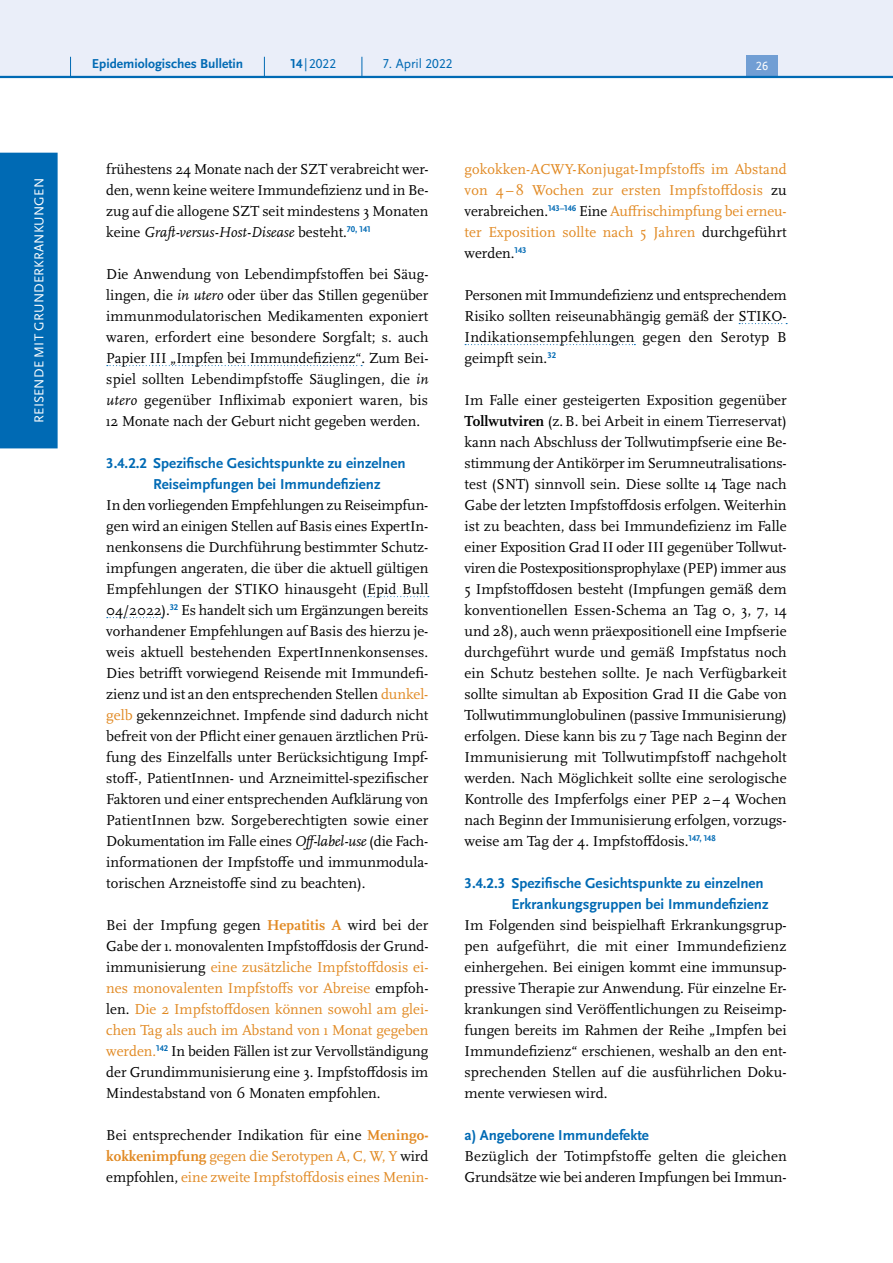
<style>
.page{position:relative;width:893px;height:1263px;background:#fff}
.page>*{position:absolute;margin:0;border:0;box-sizing:border-box;transform-origin:0 0}
.P_-_Fließtext{font:15px/21px "Scala Pro";color:#000;text-align:justify}
.P_-_Fließtext-2{font:15px/21px "Scala Pro";color:#e18922;text-align:justify}
.H5___Buchstaben{font:700 15px/21px "Scala Sans Pro";color:#006ab4}
.t1{font:13.5px "Scala Sans Pro";color:#fff}
.t2{font:700 13.5px "Scala Sans Pro";color:#006ab4}
.t3{font:13.5px "Scala Sans Pro";color:#006ab4}
.t4{font:12.45px "Scala Sans Pro";color:#fff}
.s1{font-weight:700}
.s2{font-style:italic}
.s3{color:#e18922}
.s4{font-weight:700;color:#e18922}
.s5{color:#000}
</style>
<div class="page">
<div style="left:0;top:153px;width:58px;height:295px;background:#006ab4"></div>
<svg style="left:107px;top:365px;width:255px;height:1px"></svg>
<svg style="left:368px;top:596px;width:61px;height:1px"></svg>
<svg style="left:107px;top:617px;width:55px;height:1px"></svg>
<svg style="left:739px;top:323px;width:48px;height:1px"></svg>
<svg style="left:465px;top:344px;width:170px;height:1px"></svg>
<div style="left:0;top:0;width:893px;height:77px;background:#eaeef9"></div>
<div style="left:746px;top:55px;width:32px;height:21px;background:#719ed4"></div>
<hr style="left:0;top:76px;width:893px;height:2px;background:#006ab4">
<svg style="left:70px;top:57px;width:1px;height:19px"></svg>
<svg style="left:264px;top:57px;width:1px;height:19px"></svg>
<svg style="left:362px;top:57px;width:1px;height:19px"></svg>
<p class="t1" style="left:31px;top:423px;width:243px;rotate:-90deg">Reisende mit Grunderkrankungen</p>
<p class="t2" style="left:92px;top:55px;width:153px">Epidemiologisches Bulletin</p>
<p class="t3" style="left:291px;top:55px;width:47px"><span class="s1">14</span> |2022</p>
<p class="t3" style="left:383px;top:55px;width:71px">7. April 2022</p>
<p class="t4" style="left:756px;top:59px;width:14px">26</p>
<p class="P_-_Fließtext" style="left:106px;top:158px;width:324px">frühestens 24 Monate nach der SZT verabreicht wer&shy;den, wenn keine weitere Immundefizienz und in Be&shy;zug auf die allogene SZT seit mindestens 3 Monaten keine <span class="s2">Graft-versus-Host-Disease</span> besteht.<sup>70,</sup> <sup>141</sup></p>
<p class="P_-_Fließtext" style="left:106px;top:263px;width:324px">Die Anwendung von Lebendimpfstoffen bei Säug&shy;lingen, die <span class="s2">in utero</span> oder über das Stillen gegenüber immunmodulatorischen Medikamenten exponiert waren, erfordert eine besondere Sorgfalt; s. auch Papier III „Impfen bei Immundefizienz“. Zum Bei&shy;spiel sollten Lebendimpfstoffe Säuglingen, die <span class="s2">in utero</span> gegenüber Infliximab exponiert waren, bis 12 Monate nach der Geburt nicht gegeben werden.</p>
<p class="H5___Buchstaben" style="left:153px;top:452px;width:254px;text-indent:-47px">3.4.2.2 Spezifische Gesichtspunkte zu einzelnen<br>Reiseimpfungen bei Immundefizienz</p>
<p class="P_-_Fließtext" style="left:106px;top:494px;width:324px">In den vorliegenden Empfehlungen zu Reiseimpfun&shy;gen wird an einigen Stellen auf Basis eines ExpertIn&shy;nenkonsens die Durchführung bestimmter Schutz&shy;impfungen angeraten, die über die aktuell gültigen Empfehlungen der STIKO hinausgeht (Epid Bull 04/2022).<sup>32</sup> Es handelt sich um Ergänzungen bereits vorhandener Empfehlungen auf Basis des hierzu je&shy;weis aktuell bestehenden ExpertInnenkonsenses.<br>Dies betrifft vorwiegend Reisende mit Immundefi&shy;zienz und ist an den entsprechenden Stellen <span class="s3">dunkel&shy;gelb</span> gekennzeichnet. Impfende sind dadurch nicht befreit von der Pflicht einer genauen ärztlichen Prü&shy;fung des Einzelfalls unter Berücksichtigung Impf&shy;stoff-, PatientInnen- und Arzneimittel-spezifischer Faktoren und einer entsprechenden Aufklärung von PatientInnen bzw. Sorgeberechtigten sowie einer Dokumentation im Falle eines <span class="s2">Off-label-use</span> (die Fach&shy;informationen der Impfstoffe und immunmodula&shy;torischen Arzneistoffe sind zu beachten).</p>
<p class="P_-_Fließtext" style="left:106px;top:914px;width:324px">Bei der Impfung gegen <span class="s4">Hepatitis A</span> wird bei der Gabe der 1. monovalenten Impfstoffdosis der Grund&shy;immunisierung <span class="s3">eine zusätzliche Impfstoffdosis ei&shy;nes monovalenten Impfstoffs vor Abreise</span> empfoh&shy;len. <span class="s3">Die 2 Impfstoffdosen können sowohl am glei&shy;chen Tag als auch im Abstand von 1 Monat gegeben werden.</span><sup>142</sup> In beiden Fällen ist zur Vervollständigung der Grundimmunisierung eine 3. Impfstoffdosis im Mindestabstand von 6 Monaten empfohlen.</p>
<p class="P_-_Fließtext-2" style="left:106px;top:1124px;width:324px"><span class="s5">Bei entsprechender Indikation für eine</span> <span class="s1">Meningo&shy;kokkenimpfung</span> gegen die Serotypen A, C, W, Y <span class="s5">wird empfohlen,</span> eine zweite Impfstoffdosis eines Menin-</p>
<p class="P_-_Fließtext-2" style="left:465px;top:158px;width:324px">gokokken-ACWY-Konjugat-Impfstoffs im Abstand von 4 – 8 Wochen zur ersten Impfstoffdosis <span class="s5">zu verabreichen.</span><sup>143–146</sup> <span class="s5">Eine</span> Auffrischimpfung bei erneu&shy;ter Exposition sollte nach 5 Jahren <span class="s5">durchgeführt werden.</span><sup>143</sup></p>
<p class="P_-_Fließtext" style="left:465px;top:284px;width:324px">Personen mit Immundefizienz und entsprechendem Risiko sollten reiseunabhängig gemäß der STIKO-Indikationsempfehlungen gegen den Serotyp B geimpft sein.<sup>32</sup></p>
<p class="P_-_Fließtext" style="left:465px;top:389px;width:324px">Im Falle einer gesteigerten Exposition gegenüber <span class="s1">Tollwutviren</span> (z.B. bei Arbeit in einem Tierreservat) kann nach Abschluss der Tollwutimpfserie eine Be&shy;stimmung der Antikörper im Serumneutralisations&shy;test (SNT) sinnvoll sein. Diese sollte 14 Tage nach Gabe der letzten Impfstoffdosis erfolgen. Weiterhin ist zu beachten, dass bei Immundefizienz im Falle einer Exposition Grad II oder III gegenüber Tollwut&shy;viren die Postexpositionsprophylaxe (PEP) immer aus 5 Impfstoffdosen besteht (Impfungen gemäß dem konventionellen Essen-Schema an Tag 0, 3, 7, 14 und 28), auch wenn präexpositionell eine Impfserie durchgeführt wurde und gemäß Impfstatus noch ein Schutz bestehen sollte. Je nach Verfügbarkeit sollte simultan ab Exposition Grad II die Gabe von Tollwutimmunglobulinen (passive Immunisierung) erfolgen. Diese kann bis zu 7 Tage nach Beginn der Immunisierung mit Tollwutimpfstoff nachgeholt werden. Nach Möglichkeit sollte eine serologische Kontrolle des Impferfolgs einer PEP 2–4 Wochen nach Beginn der Immunisierung erfolgen, vorzugs&shy;weise am Tag der 4. Impfstoffdosis.<sup>147,</sup> <sup>148</sup></p>
<p class="H5___Buchstaben" style="left:511px;top:872px;width:259px;text-indent:-47px">3.4.2.3 Spezifische Gesichtspunkte zu einzelnen<br>Erkrankungsgruppen bei Immundefizienz</p>
<p class="P_-_Fließtext" style="left:465px;top:914px;width:324px">Im Folgenden sind beispielhaft Erkrankungsgrup&shy;pen aufgeführt, die mit einer Immundefizienz einhergehen. Bei einigen kommt eine immunsup&shy;pressive Therapie zur Anwendung. Für einzelne Er&shy;krankungen sind Veröffentlichungen zu Reiseimp&shy;fungen bereits im Rahmen der Reihe „Impfen bei Immundefizienz“ erschienen, weshalb an den ent&shy;sprechenden Stellen auf die ausführlichen Doku&shy;mente verwiesen wird.</p>
<p class="H5___Buchstaben" style="left:465px;top:1124px;width:186px">a) Angeborene Immundefekte</p>
<p class="P_-_Fließtext" style="left:465px;top:1145px;width:324px">Bezüglich der Totimpfstoffe gelten die gleichen<br>Grundsätze wie bei anderen Impfungen bei Immun-</p>
</div>
